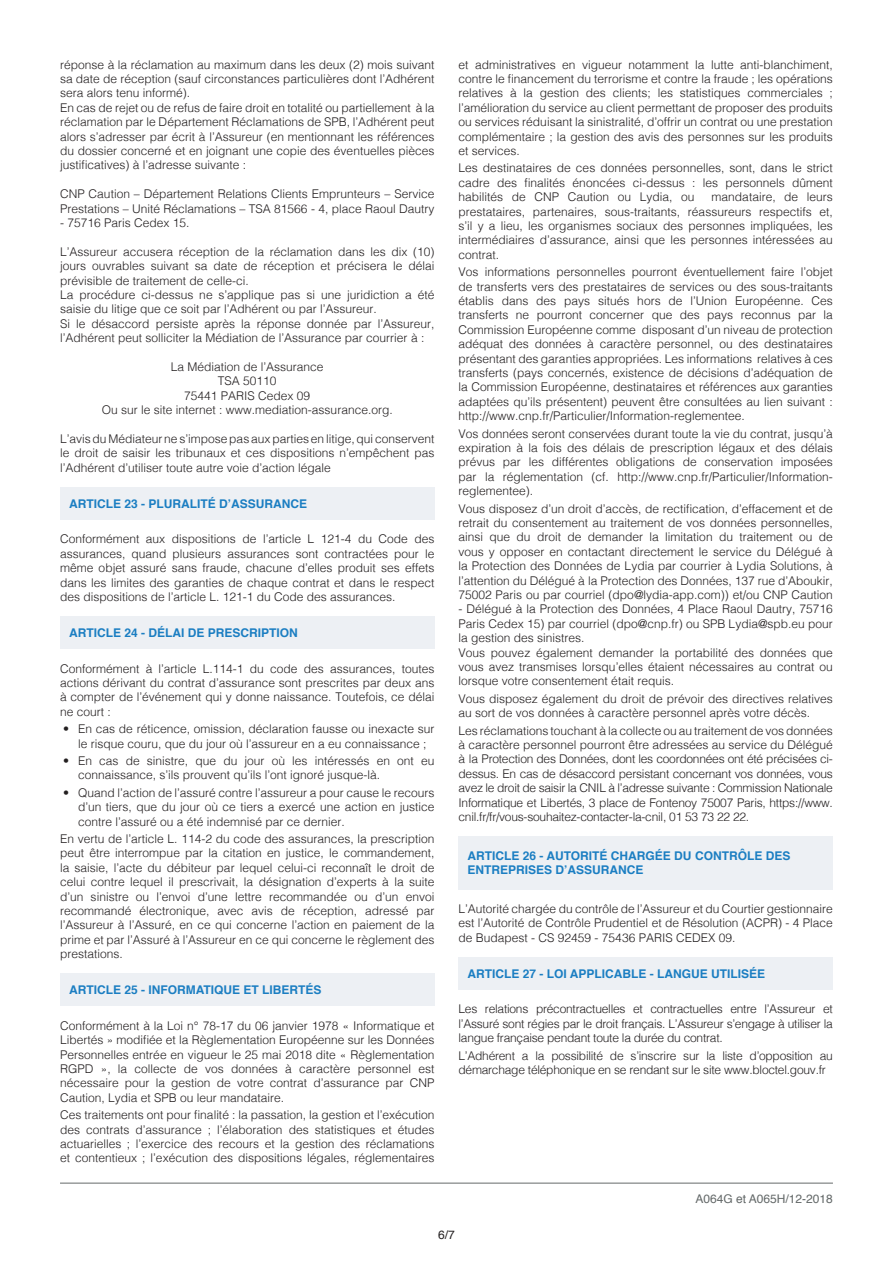
<style>
.page{position:relative;width:893px;height:1263px;background:#fff}
.page>*{position:absolute;margin:0;border:0;box-sizing:border-box;transform-origin:0 0}
.t1{font:300 12px/14.4px "Helvetica";color:#231f20;text-align:justify}
.t2{font:700 12px/14.4px "Helvetica";color:#1b7ec2}
.t3{font:300 12px/14.4px "Helvetica";letter-spacing:-.02em;color:#231f20}
.t4{font:12px "Helvetica";color:#646969}
.t5{font:12px "Helvetica";color:#231f20}
</style>
<div class="page">
<hr style="left:60px;top:1183px;width:772px;height:1px;background:#646969">
<div style="left:60px;top:487px;width:374px;height:33px;background:#edf0f4"></div>
<div style="left:60px;top:973px;width:374px;height:33px;background:#edf0f4"></div>
<div style="left:458px;top:957px;width:374px;height:33px;background:#edf0f4"></div>
<div style="left:60px;top:616px;width:374px;height:33px;background:#edf0f4"></div>
<div style="left:458px;top:836px;width:374px;height:53px;background:#edf0f4"></div>
<p class="t1" style="left:60px;top:56px;width:376px">réponse à la réclamation au maximum dans les deux (2) mois suivant sa date de réception (sauf circonstances particulières dont l’Adhérent sera alors tenu informé).</p>
<p class="t1" style="left:60px;top:100px;width:376px">En cas de rejet ou de refus de faire droit en totalité ou partiellement à la réclamation par le Département Réclamations de SPB, l’Adhérent peut alors s’adresser par écrit à l’Assureur (en mentionnant les références du dossier concerné et en joignant une copie des éventuelles pièces justificatives) à l’adresse suivante :</p>
<p class="t1" style="left:60px;top:186px;width:376px">CNP Caution – Département Relations Clients Emprunteurs – Service<br>Prestations – Unité Réclamations – TSA 81566 - 4, place Raoul Dautry</p>
<p class="t1" style="left:60px;top:215px;width:131px">- 75716 Paris Cedex 15.</p>
<p class="t1" style="left:60px;top:244px;width:376px">L’Assureur accusera réception de la réclamation dans les dix (10) jours ouvrables suivant sa date de réception et précisera le délai prévisible de traitement de celle-ci.</p>
<p class="t1" style="left:60px;top:287px;width:376px">La procédure ci-dessus ne s’applique pas si une juridiction a été saisie du litige que ce soit par l’Adhérent ou par l’Assureur.</p>
<p class="t1" style="left:60px;top:316px;width:376px">Si le désaccord persiste après la réponse donnée par l’Assureur, l’Adhérent peut solliciter la Médiation de l’Assurance par courrier à :</p>
<p class="t1" style="left:171px;top:359px;width:154px">La Médiation de l’Assurance</p>
<p class="t1" style="left:218px;top:373px;width:60px">TSA 50110</p>
<p class="t1" style="left:184px;top:388px;width:128px">75441 PARIS Cedex 09</p>
<p class="t1" style="left:102px;top:402px;width:292px">Ou sur le site internet : www.mediation-assurance.org.</p>
<p class="t1" style="left:60px;top:431px;width:376px">L’avis du Médiateur ne s’impose pas aux parties en litige, qui conservent le droit de saisir les tribunaux et ces dispositions n’empêchent pas l’Adhérent d’utiliser toute autre voie d’action légale</p>
<p class="t2" style="left:69px;top:497px;width:240px">ARTICLE 23 - PLURALITÉ D’ASSURANCE</p>
<p class="t1" style="left:60px;top:531px;width:376px">Conformément aux dispositions de l’article L 121-4 du Code des assurances, quand plusieurs assurances sont contractées pour le même objet assuré sans fraude, chacune d’elles produit ses effets dans les limites des garanties de chaque contrat et dans le respect des dispositions de l’article L. 121-1 du Code des assurances.</p>
<p class="t2" style="left:69px;top:626px;width:230px">ARTICLE 24 - DÉLAI DE PRESCRIPTION</p>
<p class="t1" style="left:60px;top:660px;width:376px">Conformément à l’article L.114-1 du code des assurances, toutes actions dérivant du contrat d’assurance sont prescrites par deux ans à compter de l’événement qui y donne naissance. Toutefois, ce délai ne court :</p>
<p class="t1" style="left:63px;top:721px;width:373px;text-align:center">• En cas de réticence, omission, déclaration fausse ou inexacte sur le risque couru, que du jour où l’assureur en a eu connaissance ;</p>
<p class="t1" style="left:78px;top:753px;width:358px;text-indent:-15px">• En cas de sinistre, que du jour où les intéressés en ont eu connaissance, s’ils prouvent qu’ils l’ont ignoré jusque-là.</p>
<p class="t1" style="left:78px;top:785px;width:358px;text-indent:-15px">• Quand l’action de l’assuré contre l’assureur a pour cause le recours d’un tiers, que du jour où ce tiers a exercé une action en justice contre l’assuré ou a été indemnisé par ce dernier.</p>
<p class="t1" style="left:60px;top:831px;width:376px">En vertu de l’article L. 114-2 du code des assurances, la prescription peut être interrompue par la citation en justice, le commandement, la saisie, l’acte du débiteur par lequel celui-ci reconnaît le droit de celui contre lequel il prescrivait, la désignation d’experts à la suite d’un sinistre ou l’envoi d’une lettre recommandée ou d’un envoi recommandé électronique, avec avis de réception, adressé par l’Assureur à l’Assuré, en ce qui concerne l’action en paiement de la prime et par l’Assuré à l’Assureur en ce qui concerne le règlement des prestations.</p>
<p class="t2" style="left:69px;top:983px;width:254px">ARTICLE 25 - INFORMATIQUE ET LIBERTÉS</p>
<p class="t1" style="left:60px;top:1018px;width:376px">Conformément à la Loi n° 78-17 du 06 janvier 1978 « Informatique et Libertés » modifiée et la Règlementation Européenne sur les Données Personnelles entrée en vigueur le 25 mai 2018 dite « Règlementation RGPD », la collecte de vos données à caractère personnel est nécessaire pour la gestion de votre contrat d’assurance par CNP Caution, Lydia et SPB ou leur mandataire.</p>
<p class="t1" style="left:60px;top:1107px;width:376px">Ces traitements ont pour finalité : la passation, la gestion et l’exécution des contrats d’assurance ; l’élaboration des statistiques et études actuarielles ; l’exercice des recours et la gestion des réclamations et contentieux ; l’exécution des dispositions légales, réglementaires</p>
<p class="t1" style="left:458px;top:56px;width:376px">et administratives en vigueur notamment la lutte anti-blanchiment, contre le financement du terrorisme et contre la fraude ; les opérations relatives à la gestion des clients; les statistiques commerciales ; l’amélioration du service au client permettant de proposer des produits ou services réduisant la sinistralité, d’offrir un contrat ou une prestation complémentaire ; la gestion des avis des personnes sur les produits et services.</p>
<p class="t1" style="left:458px;top:160px;width:376px">Les destinataires de ces données personnelles, sont, dans le strict cadre des finalités énoncées ci-dessus : les personnels dûment habilités de CNP Caution ou Lydia, ou</p>
<p class="t1" style="left:458px;top:189px;width:376px;text-indent:253px">mandataire, de leurs prestataires, partenaires, sous-traitants, réassureurs respectifs et, s’il y a lieu, les organismes sociaux des personnes impliquées, les intermédiaires d’assurance, ainsi que les personnes intéressées au contrat.</p>
<p class="t1" style="left:458px;top:264px;width:376px">Vos informations personnelles pourront éventuellement faire l’objet de transferts vers des prestataires de services ou des sous-traitants établis dans des pays situés hors de l’Union Européenne. Ces transferts ne pourront concerner que des pays reconnus par la Commission Européenne comme disposant d’un niveau de protection adéquat des données à caractère personnel, ou des destinataires présentant des garanties appropriées. Les informations relatives à ces transferts (pays concernés, existence de décisions d’adéquation de la Commission Européenne, destinataires et références aux garanties adaptées qu’ils présentent) peuvent être consultées au lien suivant : http://www.cnp.fr/Particulier/Information-reglementee.</p>
<p class="t1" style="left:458px;top:425px;width:376px">Vos données seront conservées durant toute la vie du contrat, jusqu’à expiration à la fois des délais de prescription légaux et des délais prévus par les différentes obligations de conservation imposées par la réglementation (cf. http://www.cnp.fr/Particulier/Information&shy;reglementee).</p>
<p class="t1" style="left:458px;top:500px;width:376px">Vous disposez d’un droit d’accès, de rectification, d’effacement et de retrait du consentement au traitement de vos données personnelles, ainsi que du droit de demander la limitation du traitement ou de vous y opposer en contactant directement le service du Délégué à la Protection des Données de Lydia par courrier à Lydia Solutions, à l’attention du Délégué à la Protection des Données, 137 rue d’Aboukir, 75002 Paris ou par courriel (dpo@lydia-app.com)) et/ou CNP Caution</p>
<p class="t1" style="left:458px;top:601px;width:376px">- Délégué à la Protection des Données, 4 Place Raoul Dautry, 75716<br>Paris Cedex 15) par courriel (dpo@cnp.fr) ou SPB Lydia@spb.eu pour la gestion des sinistres.</p>
<p class="t1" style="left:458px;top:644px;width:376px">Vous pouvez également demander la portabilité des données que vous avez transmises lorsqu’elles étaient nécessaires au contrat ou lorsque votre consentement était requis.</p>
<p class="t1" style="left:458px;top:691px;width:376px">Vous disposez également du droit de prévoir des directives relatives au sort de vos données à caractère personnel après votre décès.</p>
<p class="t1" style="left:458px;top:722px;width:376px">Les réclamations touchant à la collecte ou au traitement de vos données à caractère personnel pourront être adressées au service du Délégué à la Protection des Données, dont les coordonnées ont été précisées ci&shy;dessus. En cas de désaccord persistant concernant vos données, vous avez le droit de saisir la CNIL à l’adresse suivante : Commission Nationale Informatique et Libertés, 3 place de Fontenoy 75007 Paris, https://www. cnil.fr/fr/vous-souhaitez-contacter-la-cnil, 01 53 73 22 22.</p>
<p class="t2" style="left:467px;top:849px;width:324px">ARTICLE 26 - AUTORITÉ CHARGÉE DU CONTRÔLE DES<br>ENTREPRISES D’ASSURANCE</p>
<p class="t1" style="left:458px;top:901px;width:376px">L’Autorité chargée du contrôle de l’Assureur et du Courtier gestionnaire est l’Autorité de Contrôle Prudentiel et de Résolution (ACPR) - 4 Place de Budapest - CS 92459 - 75436 PARIS CEDEX 09.</p>
<p class="t2" style="left:467px;top:967px;width:299px">ARTICLE 27 - LOI APPLICABLE - LANGUE UTILISÉE</p>
<p class="t1" style="left:458px;top:1001px;width:376px">Les relations précontractuelles et contractuelles entre l’Assureur et l’Assuré sont régies par le droit français. L’Assureur s’engage à utiliser la langue française pendant toute la durée du contrat.</p>
<p class="t3" style="left:458px;top:1047px;width:376px">L’Adhérent a la possibilité de s’inscrire sur la liste d’opposition au démarchage téléphonique en se rendant sur le site www.bloctel.gouv.fr</p>
<p class="t4" style="left:695px;top:1190px;width:139px">A064G et A065H/12-2018</p>
<p class="t5" style="left:438px;top:1226px;width:18px">6/7</p>
</div>
